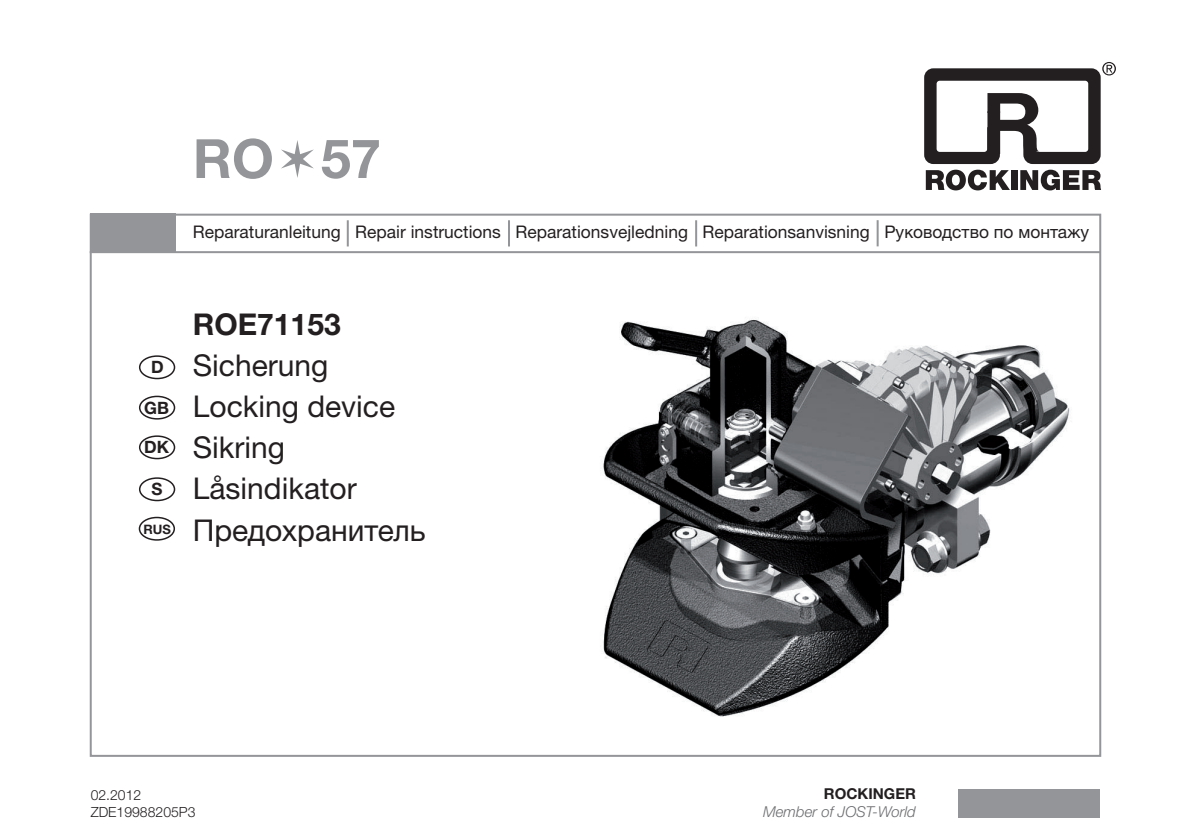
<style>
.page{position:relative;width:1191px;height:840px;background:#fff}
.page>*{position:absolute;margin:0;border:0;box-sizing:border-box;transform-origin:0 0}
.t1{font:700 54px "Helvetica Neue LT Pro";color:#939598}
.t2{font:30px/41px "Helvetica Neue LT Pro";color:#231f20}
.t3{font:30px "Helvetica Neue LTW1 G";color:#231f20}
.t4{font:700 30px "Helvetica Neue LT Pro";color:#231f20}
.t5{font:17.4px "Helvetica Neue LT Pro";color:#231f20}
.t6{font:700 17px "Helvetica Neue LT Pro";color:#231f20}
.t7{font:italic 300 15px "Helvetica Neue LT Pro";color:#6c6d70}
.t8{font:700 15px "Helvetica Neue LT Pro";color:#231f20}
.t9{font:300 14px/16.8px "Helvetica Neue LT Pro";color:#231f20}
.t10{font:700 13px "Helvetica Neue LT Pro";color:#231f20}
.s1{font-family:"Helvetica Neue LTW1 G"}
</style>
<div class="page">
<svg style="left:924px;top:62px;width:192px;height:128px"></svg>
<div style="left:91px;top:213px;width:85px;height:40px;background:#939598"></div>
<hr style="left:90px;top:251px;width:1010px;height:2px;background:#939598">
<div style="left:958px;top:788px;width:142px;height:28px;background:#939598"></div>
<hr style="left:347px;top:220px;width:2px;height:26px;background:#939598">
<hr style="left:508px;top:220px;width:2px;height:26px;background:#939598">
<hr style="left:695px;top:220px;width:2px;height:26px;background:#939598">
<div style="left:139px;top:395px;width:36px;height:24px;border:2px solid #231f20;border-radius:50%"></div>
<div style="left:139px;top:435px;width:36px;height:24px;border:2px solid #231f20;border-radius:50%"></div>
<div style="left:139px;top:477px;width:36px;height:24px;border:2px solid #231f20;border-radius:50%"></div>
<div style="left:139px;top:355px;width:36px;height:24px;border:2px solid #231f20;border-radius:50%"></div>
<img style="left:603px;top:319px;width:467px;height:398px">
<hr style="left:876px;top:220px;width:2px;height:26px;background:#939598">
<div style="left:139px;top:516px;width:36px;height:24px;border:2px solid #231f20;border-radius:50%"></div>
<h1 class="t1" style="left:193px;top:124px;width:190px">RO 57</h1>
<p class="t5" style="left:193px;top:221px;width:898px">Reparaturanleitung Repair instructions Reparationsvejledning Reparationsanvisning <span class="s1">Руководство по монтажу</span></p>
<p class="t6" style="left:151px;top:356px;width:14px">D</p>
<p class="t6" style="left:144px;top:396px;width:26px">GB</p>
<p class="t6" style="left:144px;top:436px;width:26px">DK</p>
<p class="t6" style="left:151px;top:478px;width:13px">S</p>
<p class="t10" style="left:143px;top:520px;width:29px">RUS</p>
<h2 class="t4" style="left:193px;top:305px;width:149px">ROE71153</h2>
<h2 class="t2" style="left:193px;top:344px;width:204px">Sicherung<br>Locking device<br>Sikring<br>Låsindikator</h2>
<h2 class="t3" style="left:193px;top:511px;width:234px">Предохранитель</h2>
<p class="t9" style="left:91px;top:786px;width:106px">02.2012<br>ZDE19988205P3</p>
<p class="t8" style="left:824px;top:784px;width:93px">ROCKINGER</p>
<p class="t7" style="left:763px;top:802px;width:154px">Member of JOST-World</p>
</div>
